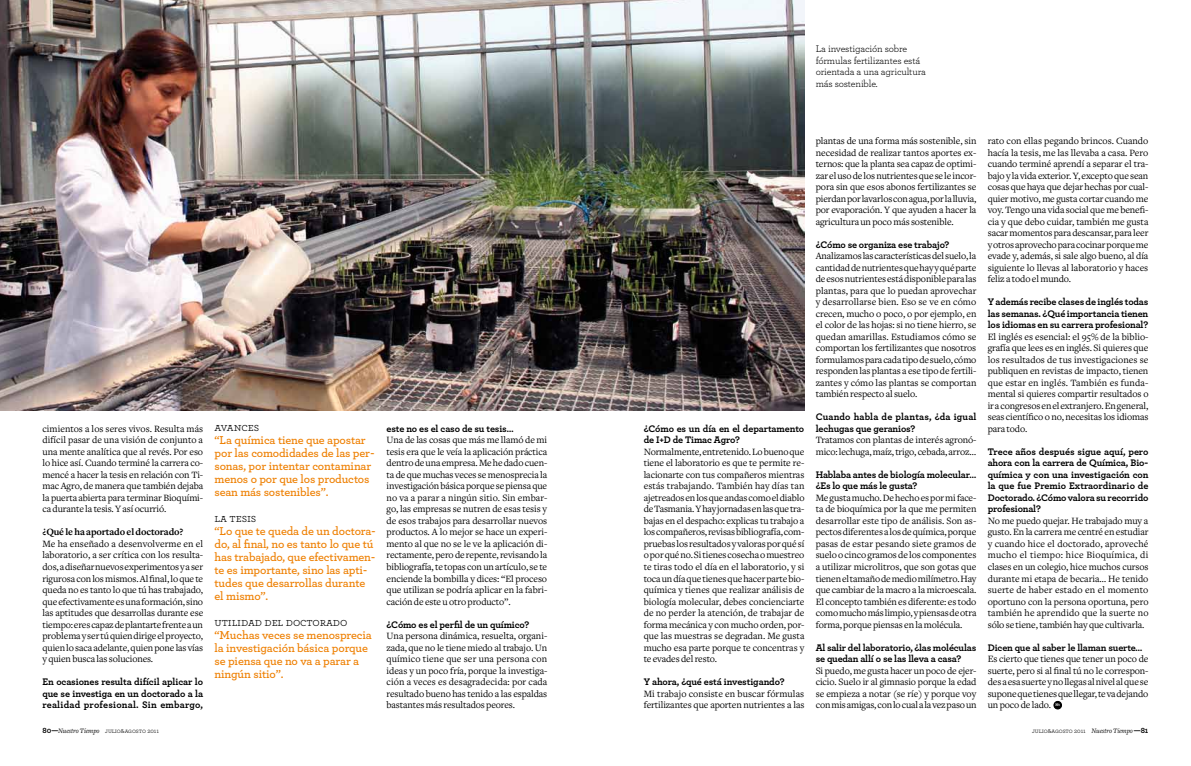
<style>
.page{position:relative;width:1191px;height:766px;background:#fff}
.page>*{position:absolute;margin:0;border:0;box-sizing:border-box;transform-origin:0 0}
.t1{font:600 12px/13px "Archer";letter-spacing:-.01em;color:#ee7f00}
.t2{font:12px "Archer Book SC";letter-spacing:-.01em;color:#000}
.t3{font:10px/11.5px "Freight Text";letter-spacing:-.01em;color:#000;text-align:justify}
.t4{font:700 10px/11.5px "Archer";letter-spacing:-.015em;color:#000;text-align:justify}
.t5{font:10px/11.5px "Archer";letter-spacing:-.015em;color:#000}
.t6{font:700 10px/11.5px "Archer";letter-spacing:.005em;color:#000}
.t7{font:700 10px "Freight Text";letter-spacing:-.01em;color:#000}
.t8{font:italic 7px "Freight Text";letter-spacing:-.01em;color:#000}
.t9{font:700 4px "Archer";color:#fff}
.s1{font-family:"Archer";font-weight:700;font-style:normal;font-size:8px}
.s2{font-family:"Archer Book SC";font-style:normal;font-size:6.5px}
.s3{font-family:"Archer";font-style:normal;font-size:6.5px}
</style>
<div class="page">
<img style="left:0;top:0;width:804px;height:410px">
<div style="left:1054px;top:701px;width:7px;height:7px;background:#000;border-radius:50%"></div>
<div style="left:1054px;top:701px;width:7px;height:7px;border:1px solid #000;border-radius:50%"></div>
<p class="t3" style="left:43px;top:423px;width:162px">cimientos a los seres vivos. Resulta más difícil pasar de una visión de conjunto a una mente analítica que al revés. Por eso lo hice así. Cuando terminé la carrera co&shy;mencé a hacer la tesis en relación con Ti&shy;mac Agro, de manera que también dejaba la puerta abierta para terminar Bioquími&shy;ca durante la tesis. Y así ocurrió.</p>
<p class="t7" style="left:43px;top:526px;width:142px">¿Qué le ha aportado el doctorado?</p>
<p class="t3" style="left:43px;top:538px;width:162px">Me ha enseñado a desenvolverme en el laboratorio, a ser crítica con los resulta&shy;dos, a diseñar nuevos experimentos y a ser rigurosa con los mismos. Al final, lo que te queda no es tanto lo que tú has trabajado, que efectivamente es una formación, sino las aptitudes que desarrollas durante ese tiempo: eres capaz de plantarte frente a un problema y ser tú quien dirige el proyecto, quien lo saca adelante, quien pone las vías y quien busca las soluciones.</p>
<p class="t4" style="left:43px;top:675px;width:162px">En ocasiones resulta difícil aplicar lo que se investiga en un doctorado a la realidad profesional. Sin embargo,</p>
<p class="t2" style="left:214px;top:419px;width:46px">avances</p>
<p class="t1" style="left:214px;top:433px;width:161px">“La química tiene que apostar por las comodidades de las per&shy;sonas, por intentar contaminar menos o por que los productos sean más sostenibles”.</p>
<p class="t2" style="left:214px;top:510px;width:43px">la tesis</p>
<p class="t1" style="left:214px;top:524px;width:162px">“Lo que te queda de un doctora&shy;do, al final, no es tanto lo que tú has trabajado, que efectivamen&shy;te es importante, sino las apti&shy;tudes que desarrollas durante el mismo”.</p>
<p class="t2" style="left:214px;top:614px;width:134px">utilidad del doctorado</p>
<p class="t1" style="left:214px;top:628px;width:159px">“Muchas veces se menosprecia la investigación básica porque se piensa que no va a parar a ningún sitio”.</p>
<p class="t4" style="left:386px;top:422px;width:128px">este no es el caso de su tesis…</p>
<p class="t3" style="left:386px;top:434px;width:162px">Una de las cosas que más me llamó de mi tesis era que le veía la aplicación práctica dentro de una empresa. Me he dado cuen&shy;ta de que muchas veces se menosprecia la investigación básica porque se piensa que no va a parar a ningún sitio. Sin embar&shy;go, las empresas se nutren de esas tesis y de esos trabajos para desarrollar nuevos productos. A lo mejor se hace un experi&shy;mento al que no se le ve la aplicación di&shy;rectamente, pero de repente, revisando la bibliografía, te topas con un artículo, se te enciende la bombilla y dices: “El proceso que utilizan se podría aplicar en la fabri&shy;cación de este u otro producto”.</p>
<p class="t4" style="left:386px;top:618px;width:144px">¿Cómo es el perfil de un químico?</p>
<p class="t3" style="left:386px;top:630px;width:162px">Una persona dinámica, resuelta, organi&shy;zada, que no le tiene miedo al trabajo. Un químico tiene que ser una persona con ideas y un poco fría, porque la investiga&shy;ción a veces es desagradecida: por cada resultado bueno has tenido a las espaldas bastantes más resultados peores.</p>
<p class="t5" style="left:815px;top:43px;width:112px">La investigación sobre fórmulas fertilizantes está orientada a una agricultura más sostenible.</p>
<p class="t4" style="left:643px;top:422px;width:162px">¿Cómo es un día en el departamento de I+D de Timac Agro?</p>
<p class="t3" style="left:643px;top:446px;width:162px">Normalmente, entretenido. Lo bueno que tiene el laboratorio es que te permite re&shy;lacionarte con tus compañeros mientras estás trabajando. También hay días tan ajetreados en los que andas como el diablo de Tasmania. Y hay jornadas en las que tra&shy;bajas en el despacho: explicas tu trabajo a los compañeros, revisas bibliografía, com&shy;pruebas los resultados y valoras por qué sí o por qué no. Si tienes cosecha o muestreo te tiras todo el día en el laboratorio, y si toca un día que tienes que hacer parte bio&shy;química y tienes que realizar análisis de biología molecular, debes concienciarte de no perder la atención, de trabajar de forma mecánica y con mucho orden, por&shy;que las muestras se degradan. Me gusta mucho esa parte porque te concentras y te evades del resto.</p>
<p class="t4" style="left:643px;top:675px;width:142px">Y ahora, ¿qué está investigando?</p>
<p class="t3" style="left:643px;top:687px;width:162px">Mi trabajo consiste en buscar fórmulas fertilizantes que aporten nutrientes a las</p>
<p class="t3" style="left:815px;top:135px;width:162px">plantas de una forma más sostenible, sin necesidad de realizar tantos aportes ex&shy;ternos: que la planta sea capaz de optimi&shy;zar el uso de los nutrientes que se le incor&shy;pora sin que esos abonos fertilizantes se pierdan por lavarlos con agua, por la lluvia, por evaporación. Y que ayuden a hacer la agricultura un poco más sostenible.</p>
<p class="t4" style="left:815px;top:238px;width:135px">¿Cómo se organiza ese trabajo?</p>
<p class="t3" style="left:815px;top:250px;width:162px">Analizamos las características del suelo, la cantidad de nutrientes que hay y qué parte de esos nutrientes está disponible para las plantas, para que lo puedan aprovechar y desarrollarse bien. Eso se ve en cómo crecen, mucho o poco, o por ejemplo, en el color de las hojas: si no tiene hierro, se quedan amarillas. Estudiamos cómo se comportan los fertilizantes que nosotros formulamos para cada tipo de suelo, cómo responden las plantas a ese tipo de fertili&shy;zantes y cómo las plantas se comportan también respecto al suelo.</p>
<p class="t6" style="left:815px;top:411px;width:162px">Cuando habla de plantas, ¿da igual lechugas que geranios?</p>
<p class="t3" style="left:815px;top:434px;width:162px">Tratamos con plantas de interés agronó&shy;mico: lechuga, maíz, trigo, cebada, arroz…</p>
<p class="t4" style="left:815px;top:468px;width:162px">Hablaba antes de biología molecular… ¿Es lo que más le gusta?</p>
<p class="t3" style="left:815px;top:492px;width:162px">Me gusta mucho. De hecho es por mi face&shy;ta de bioquímica por la que me permiten desarrollar este tipo de análisis. Son as&shy;pectos diferentes a los de química, porque pasas de estar pesando siete gramos de suelo o cinco gramos de los componentes a utilizar microlitros, que son gotas que tienen el tamaño de medio milímetro. Hay que cambiar de la macro a la microescala.<br>El concepto también es diferente: es todo como mucho más limpio, y piensas de otra forma, porque piensas en la molécula.</p>
<p class="t4" style="left:815px;top:641px;width:162px">Al salir del laboratorio, ¿las moléculas se quedan allí o se las lleva a casa?</p>
<p class="t3" style="left:815px;top:664px;width:162px">Si puedo, me gusta hacer un poco de ejer&shy;cicio. Suelo ir al gimnasio porque la edad se empieza a notar (se ríe) y porque voy con mis amigas, con lo cual a la vez paso un</p>
<p class="t3" style="left:987px;top:135px;width:162px">rato con ellas pegando brincos. Cuando hacía la tesis, me las llevaba a casa. Pero cuando terminé aprendí a separar el tra&shy;bajo y la vida exterior. Y, excepto que sean cosas que haya que dejar hechas por cual&shy;quier motivo, me gusta cortar cuando me voy. Tengo una vida social que me benefi&shy;cia y que debo cuidar, también me gusta sacar momentos para descansar, para leer y otros aprovecho para cocinar porque me evade y, además, si sale algo bueno, al día siguiente lo llevas al laboratorio y haces feliz a todo el mundo.</p>
<p class="t4" style="left:987px;top:296px;width:162px">Y además recibe clases de inglés todas las semanas. ¿Qué importancia tienen los idiomas en su carrera profesional?</p>
<p class="t3" style="left:987px;top:331px;width:162px">El inglés es esencial: el 95% de la biblio&shy;grafía que lees es en inglés. Si quieres que los resultados de tus investigaciones se publiquen en revistas de impacto, tienen que estar en inglés. También es funda&shy;mental si quieres compartir resultados o ir a congresos en el extranjero. En general, seas científico o no, necesitas los idiomas para todo.</p>
<p class="t4" style="left:987px;top:445px;width:162px">Trece años después sigue aquí, pero ahora con la carrera de Química, Bio&shy;química y con una investigación con la que fue Premio Extraordinario de Doctorado. ¿Cómo valora su recorrido profesional?</p>
<p class="t3" style="left:987px;top:515px;width:162px">No me puedo quejar. He trabajado muy a gusto. En la carrera me centré en estudiar y cuando hice el doctorado, aproveché mucho el tiempo: hice Bioquímica, di clases en un colegio, hice muchos cursos durante mi etapa de becaria… He tenido suerte de haber estado en el momento oportuno con la persona oportuna, pero también he aprendido que la suerte no sólo se tiene, también hay que cultivarla.</p>
<p class="t4" style="left:987px;top:641px;width:156px">Dicen que al saber le llaman suerte…</p>
<p class="t3" style="left:987px;top:653px;width:162px">Es cierto que tienes que tener un poco de suerte, pero si al final tú no le correspon&shy;des a esa suerte y no llegas al nivel al que se supone que tienes que llegar, te va dejando un poco de lado.</p>
<p class="t9" style="left:1055px;top:702px;width:6px">Nt</p>
<p class="t8" style="left:43px;top:726px;width:118px"><span class="s1">80—</span>NuestroTiempo <span class="s2">julio&amp;agosto</span> <span class="s3">2011</span></p>
<p class="t8" style="left:1032px;top:726px;width:118px"><span class="s2">julio&amp;agosto</span> <span class="s3">2011</span> NuestroTiempo<span class="s1">—81</span></p>
</div>
